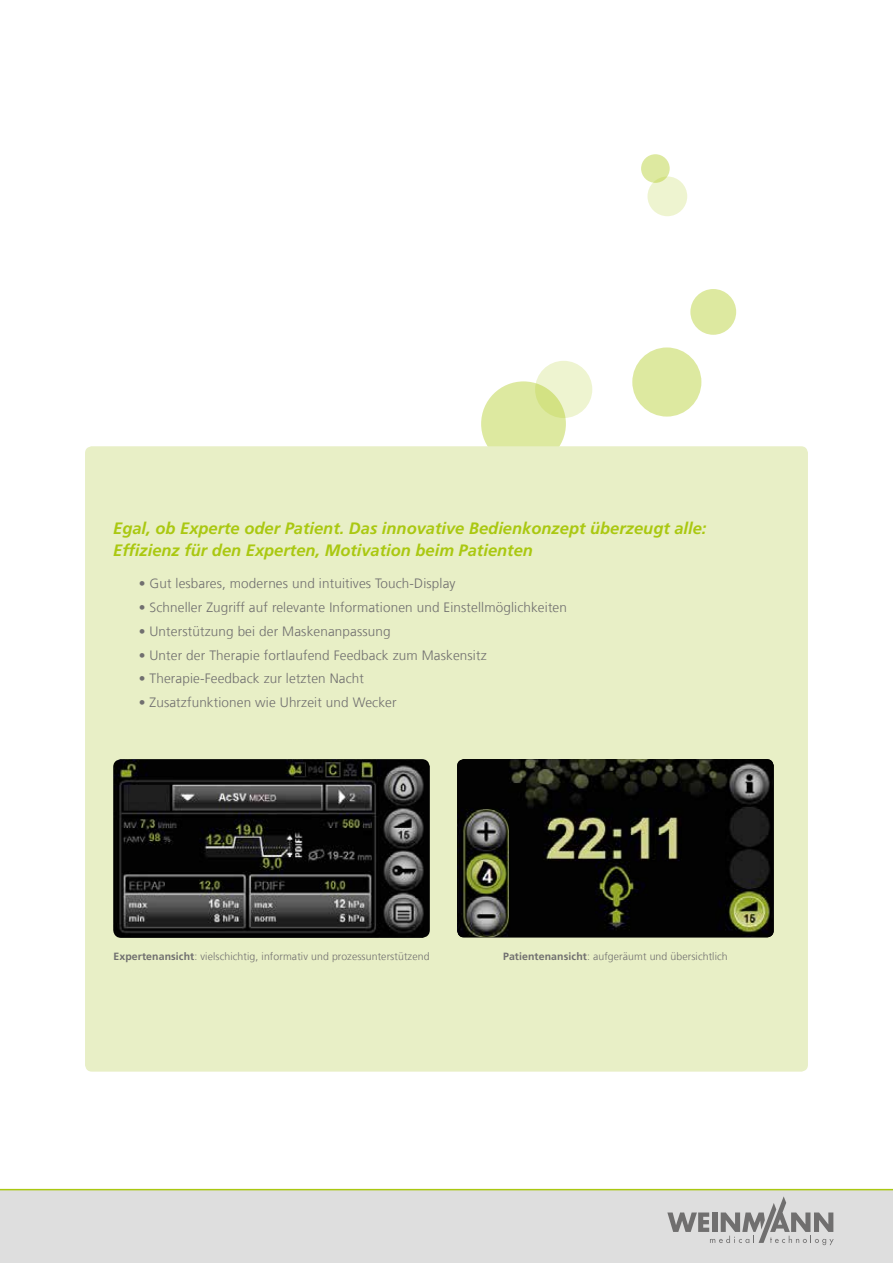
<style>
.page{position:relative;width:893px;height:1263px;background:#fff}
.page>*{position:absolute;margin:0;border:0;box-sizing:border-box;transform-origin:0 0}
.t1{font:italic 700 16.5px/21.6px "Frutiger LT Com";color:#aac811}
.t2{font:300 13.5px "Frutiger LT Com";letter-spacing:.01em;color:#706f6f}
.t3{font:300 10.5px "Frutiger LT Com";letter-spacing:.01em;color:#706f6f}
.s1{font-weight:700}
</style>
<div class="page">
<div style="left:0;top:1189px;width:893px;height:74px;background:#dedede"></div>
<svg style="left:667px;top:1196px;width:167px;height:49px"></svg>
<div style="left:481px;top:381px;width:85px;height:85px;background:#dde9a0;border-radius:50%"></div>
<svg style="left:535px;top:361px;width:57px;height:57px;fill:#eef4d0"></svg>
<div style="left:690px;top:289px;width:46px;height:46px;background:#dde9a0;border-radius:50%"></div>
<div style="left:632px;top:347px;width:69px;height:70px;background:#dde9a0;border-radius:50%"></div>
<div style="left:641px;top:154px;width:29px;height:29px;background:#dde9a0;border-radius:50%"></div>
<div style="left:85px;top:446px;width:723px;height:625px;background:#e8efc6;border-radius:7px"></div>
<svg style="left:647px;top:176px;width:40px;height:40px"></svg>
<img style="left:457px;top:759px;width:317px;height:178px">
<img style="left:113px;top:759px;width:317px;height:179px">
<p class="t1" style="left:113px;top:518px;width:595px">Egal, ob Experte oder Patient. Das innovative Bedienkonzept überzeugt alle:<br>Effizienz für den Experten, Motivation beim Patienten</p>
<p class="t2" style="left:139px;top:576px;width:318px">• Gut lesbares, modernes und intuitives Touch-Display</p>
<p class="t2" style="left:139px;top:600px;width:430px">• Schneller Zugriff auf relevante Informationen und Einstellmöglichkeiten</p>
<p class="t2" style="left:139px;top:623px;width:253px">• Unterstützung bei der Maskenanpassung</p>
<p class="t2" style="left:139px;top:647px;width:349px">• Unter der Therapie fortlaufend Feedback zum Maskensitz</p>
<p class="t2" style="left:139px;top:671px;width:227px">• Therapie-Feedback zur letzten Nacht</p>
<p class="t2" style="left:139px;top:694px;width:259px">• Zusatzfunktionen wie Uhrzeit und Wecker</p>
<p class="t3" style="left:114px;top:951px;width:317px"><span class="s1">Expertenansicht</span>: vielschichtig, informativ und prozessunterstützend</p>
<p class="t3" style="left:503px;top:951px;width:226px"><span class="s1">Patientenansicht</span>: aufgeräumt und übersichtlich</p>
</div>
